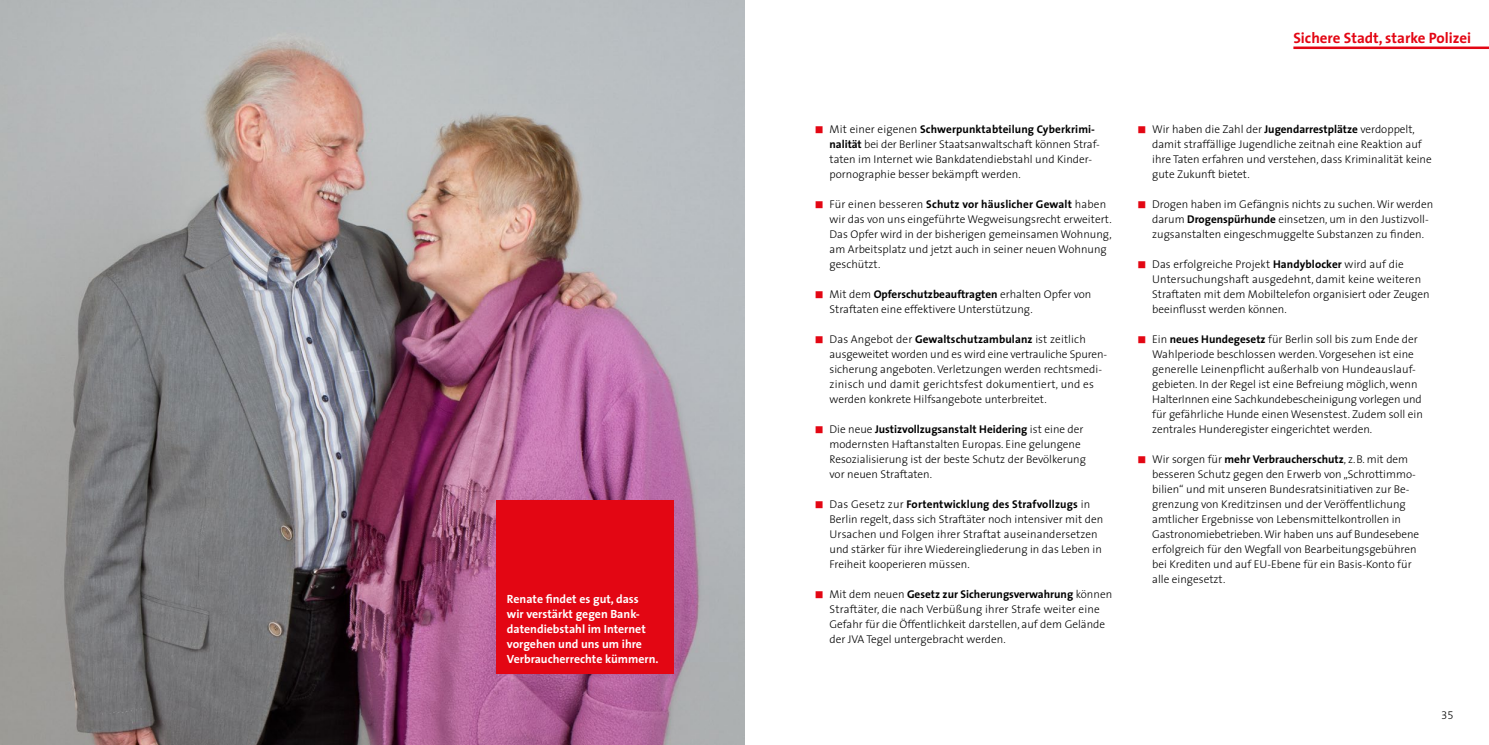
<style>
.page{position:relative;width:1489px;height:745px;background:#fff}
.page>*{position:absolute;margin:0;border:0;box-sizing:border-box;transform-origin:0 0}
.t1{font:700 15px "The Sans";color:#e30613}
.t2{font:700 11.88px/15px "The Sans";color:#fff}
.t3{font:300 11.25px/15px "The Sans";color:#000}
.t4{font:11.25px "The Sans Light Expert";color:#000}
.s1{color:#e30613}
.s2{font-weight:700}
</style>
<div class="page">
<img style="left:0;top:0;width:744px;height:744px">
<div style="left:496px;top:500px;width:177px;height:173px;background:#e30613"></div>
<hr style="left:1293px;top:46px;width:195px;height:3px;background:#e30613">
<p class="t2" style="left:507px;top:591px;width:153px">Renate findet es gut, dass wir verstärkt gegen Bank&shy;datendiebstahl im Internet vorgehen und uns um ihre<br>Verbraucherrechte kümmern.</p>
<h1 class="t1" style="left:1293px;top:25px;width:179px">Sichere Stadt, starke Polizei</h1>
<p class="t3" style="left:829px;top:121px;width:271px;text-indent:-14px"><span class="s1">■</span> Mit einer eigenen <span class="s2">Schwerpunktabteilung Cyberkrimi&shy;nalität</span> bei der Berliner Staatsanwaltschaft können Straf&shy;taten im Internet wie Bankdatendiebstahl und Kinder&shy;pornographie besser bekämpft werden.</p>
<p class="t3" style="left:829px;top:196px;width:284px;text-indent:-14px"><span class="s1">■</span> Für einen besseren <span class="s2">Schutz vor häuslicher Gewalt</span> haben wir das von uns eingeführte Wegweisungsrecht erweitert.<br>Das Opfer wird in der bisherigen gemeinsamen Wohnung, am Arbeitsplatz und jetzt auch in seiner neuen Wohnung geschützt.</p>
<p class="t3" style="left:829px;top:286px;width:263px;text-indent:-14px"><span class="s1">■</span> Mit dem <span class="s2">Opferschutzbeauftragten</span> erhalten Opfer von<br>Straftaten eine effektivere Unterstützung.</p>
<p class="t3" style="left:829px;top:331px;width:279px;text-indent:-14px"><span class="s1">■</span> Das Angebot der <span class="s2">Gewaltschutzambulanz</span> ist zeitlich ausgeweitet worden und es wird eine vertrauliche Spuren&shy;sicherung angeboten. Verletzungen werden rechtsmedi&shy;zinisch und damit gerichtsfest dokumentiert, und es werden konkrete Hilfsangebote unterbreitet.</p>
<p class="t3" style="left:829px;top:421px;width:258px;text-indent:-14px"><span class="s1">■</span> Die neue <span class="s2">Justizvollzugsanstalt Heidering</span> ist eine der modernsten Haftanstalten Europas. Eine gelungene Resozialisierung ist der beste Schutz der Bevölkerung vor neuen Straftaten.</p>
<p class="t3" style="left:829px;top:496px;width:275px;text-indent:-14px"><span class="s1">■</span> Das Gesetz zur <span class="s2">Fortentwicklung des Strafvollzugs</span> in Berlin regelt, dass sich Straftäter noch intensiver mit den Ursachen und Folgen ihrer Straftat auseinandersetzen und stärker für ihre Wiedereingliederung in das Leben in Freiheit kooperieren müssen.</p>
<p class="t3" style="left:829px;top:586px;width:284px;text-indent:-14px"><span class="s1">■</span> Mit dem neuen <span class="s2">Gesetz zur Sicherungsverwahrung</span> können Straftäter, die nach Verbüßung ihrer Strafe weiter eine Gefahr für die Öffentlichkeit darstellen, auf dem Gelände der JVA Tegel untergebracht werden.</p>
<p class="t3" style="left:1152px;top:121px;width:281px;text-indent:-14px"><span class="s1">■</span> Wir haben die Zahl der <span class="s2">Jugendarrestplätze</span> verdoppelt, damit straffällige Jugendliche zeitnah eine Reaktion auf ihre Taten erfahren und verstehen, dass Kriminalität keine gute Zukunft bietet.</p>
<p class="t3" style="left:1152px;top:196px;width:282px;text-indent:-14px"><span class="s1">■</span> Drogen haben im Gefängnis nichts zu suchen. Wir werden darum <span class="s2">Drogenspürhunde</span> einsetzen, um in den Justizvoll&shy;zugsanstalten eingeschmuggelte Substanzen zu finden.</p>
<p class="t3" style="left:1152px;top:256px;width:279px;text-indent:-14px"><span class="s1">■</span> Das erfolgreiche Projekt <span class="s2">Handyblocker</span> wird auf die Untersuchungshaft ausgedehnt, damit keine weiteren Straftaten mit dem Mobiltelefon organisiert oder Zeugen beeinflusst werden können.</p>
<p class="t3" style="left:1152px;top:331px;width:272px;text-indent:-14px"><span class="s1">■</span> Ein <span class="s2">neues Hundegesetz</span> für Berlin soll bis zum Ende der Wahlperiode beschlossen werden. Vorgesehen ist eine generelle Leinenpflicht außerhalb von Hundeauslauf&shy;gebieten. In der Regel ist eine Befreiung möglich, wenn HalterInnen eine Sachkundebescheinigung vorlegen und für gefährliche Hunde einen Wesenstest. Zudem soll ein zentrales Hunderegister eingerichtet werden.</p>
<p class="t3" style="left:1152px;top:451px;width:268px;text-indent:-14px"><span class="s1">■</span> Wir sorgen für <span class="s2">mehr Verbraucherschutz</span>, z.B. mit dem besseren Schutz gegen den Erwerb von „Schrottimmo&shy;bilien“ und mit unseren Bundesratsinitiativen zur Be&shy;grenzung von Kreditzinsen und der Veröffentlichung amtlicher Ergebnisse von Lebensmittelkontrollen in Gastronomiebetrieben. Wir haben uns auf Bundesebene erfolgreich für den Wegfall von Bearbeitungsgebühren bei Krediten und auf EU-Ebene für ein Basis-Konto für alle eingesetzt.</p>
<p class="t4" style="left:1440px;top:705px;width:14px">35</p>
</div>
